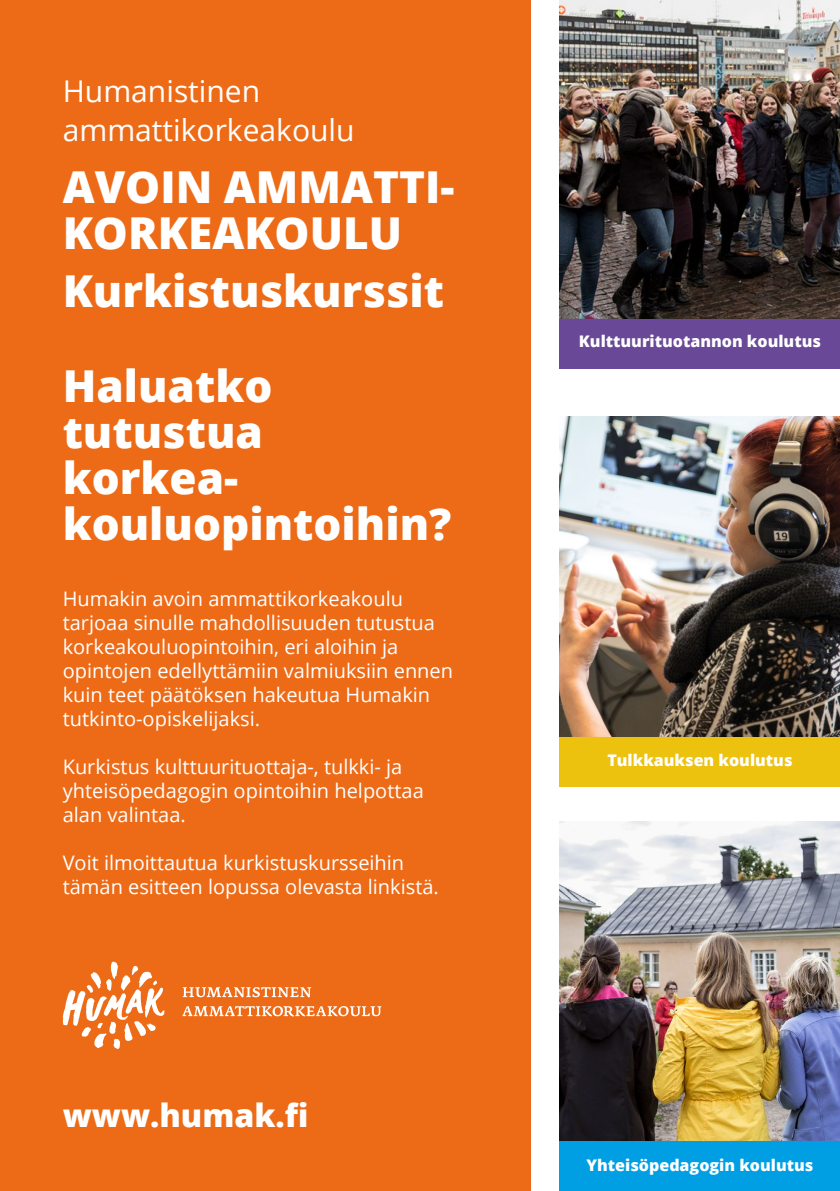
<style>
.page{position:relative;width:840px;height:1191px;background:#fff}
.page>*{position:absolute;margin:0;border:0;box-sizing:border-box;transform-origin:0 0}
.t1{font:800 44px/46px "Open Sans";color:#fff}
.t2{font:800 32px "Open Sans";color:#fff}
.t3{font:30px/38.4px "Open Sans";color:#fff}
.t4{font:20px/24px "Open Sans";color:#fff}
.t5{font:800 16px "Open Sans";color:#fff}
</style>
<div class="page">
<div style="left:0;top:0;width:530px;height:1191px;background:#ed6b17"></div>
<img style="left:559px;top:0;width:280px;height:319px">
<img style="left:559px;top:417px;width:280px;height:320px">
<img style="left:559px;top:821px;width:280px;height:320px">
<div style="left:559px;top:319px;width:280px;height:49px;background:#694997"></div>
<div style="left:559px;top:737px;width:280px;height:50px;background:#ecc20f"></div>
<div style="left:559px;top:1141px;width:280px;height:50px;background:#009fe3"></div>
<svg style="left:63px;top:961px;width:101px;height:88px"></svg>
<svg style="left:182px;top:987px;width:129px;height:10px"></svg>
<svg style="left:182px;top:1006px;width:199px;height:10px"></svg>
<h3 class="t3" style="left:63px;top:71px;width:293px">Humanistinen ammattikorkeakoulu</h3>
<h1 class="t1" style="left:63px;top:161px;width:393px">AVOIN AMMATTI-<br>KORKEAKOULU</h1>
<h1 class="t1" style="left:63px;top:241px;width:382px;line-height:95px">Kurkistuskurssit<br>Haluatko</h1>
<h1 class="t1" style="left:63px;top:406px;width:390px">tutustua<br>korkea&shy;kouluopintoihin?</h1>
<p class="t4" style="left:63px;top:586px;width:391px">Humakin avoin ammattikorkeakoulu tarjoaa sinulle mahdollisuuden tutustua korkeakouluopintoihin, eri aloihin ja opintojen edellyttämiin valmiuksiin ennen kuin teet päätöksen hakeutua Humakin tutkinto-opiskelijaksi.</p>
<p class="t4" style="left:63px;top:754px;width:362px">Kurkistus kulttuurituottaja-, tulkki- ja yhteisöpedagogin opintoihin helpottaa alan valintaa.</p>
<p class="t4" style="left:63px;top:850px;width:377px">Voit ilmoittautua kurkistuskursseihin tämän esitteen lopussa olevasta linkistä.</p>
<h2 class="t2" style="left:63px;top:1091px;width:247px">www.humak.fi</h2>
<p class="t5" style="left:578px;top:329px;width:243px">Kulttuurituotannon koulutus</p>
<p class="t5" style="left:607px;top:748px;width:186px">Tulkkauksen koulutus</p>
<p class="t5" style="left:586px;top:1152px;width:228px">Yhteisöpedagogin koulutus</p>
</div>
